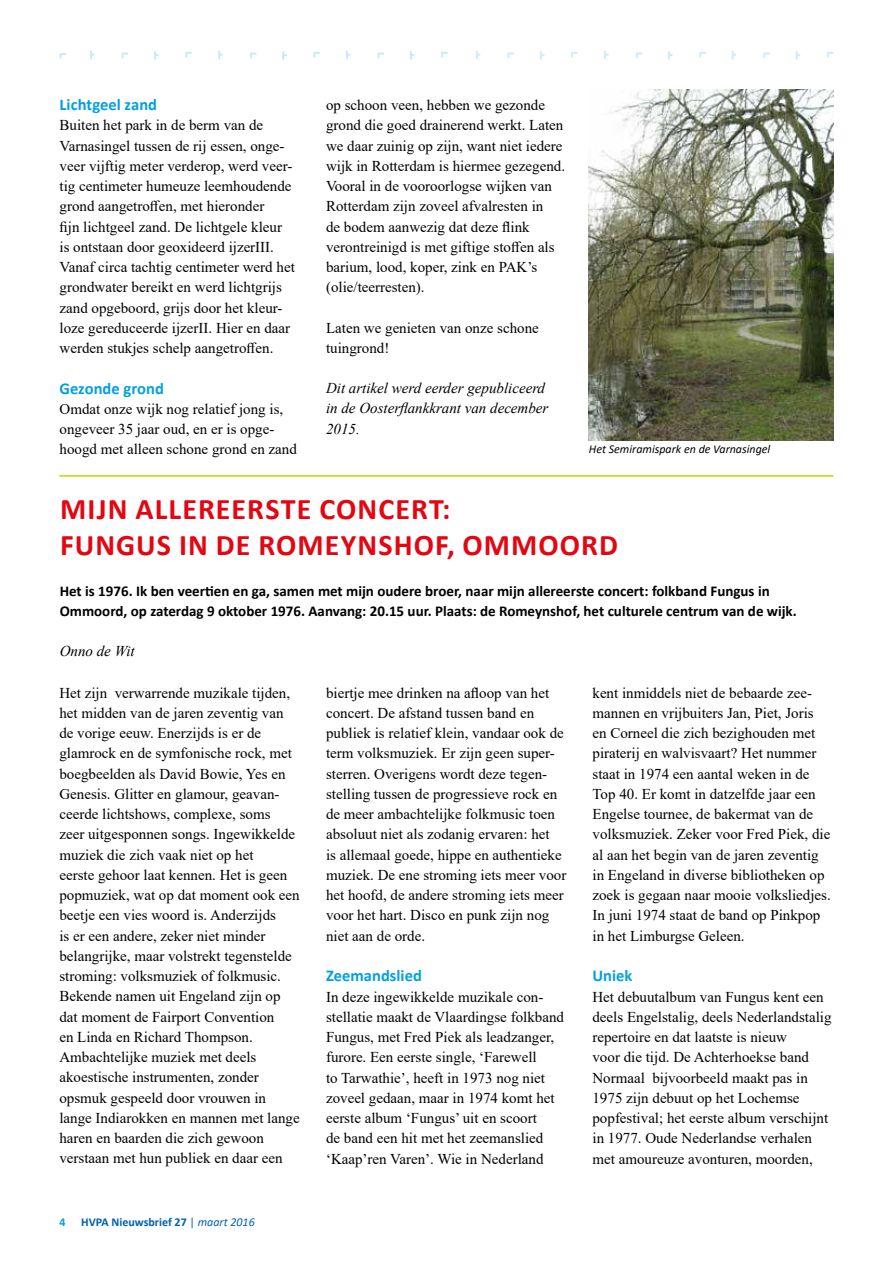
<style>
.page{position:relative;width:893px;height:1263px;background:#fff}
.page>*{position:absolute;margin:0;border:0;box-sizing:border-box;transform-origin:0 0}
.t1{font:700 30px/36px "Calibri";letter-spacing:.035em;color:#e30613}
.t2{font:700 16.5px "Calibri";color:#009fe3}
.t3{font:15px/20.2px "Times New Roman";color:#000}
.t4{font:700 15px/20.2px "Calibri";color:#000}
.t5{font:italic 15px/20.2px "Times New Roman";color:#000}
.t6{font:italic 12px "Calibri";color:#000}
.t7{font:700 12px "Calibri";color:#0061ad}
.t8{font:700 12px "Calibri";color:#009fe3}
.s1{font-weight:400}
.s2{font-weight:400;font-style:italic}
</style>
<div class="page">
<svg style="left:60px;top:53px;width:6px;height:6px"></svg>
<svg style="left:122px;top:53px;width:6px;height:5px"></svg>
<svg style="left:185px;top:52px;width:7px;height:5px"></svg>
<svg style="left:250px;top:53px;width:6px;height:5px"></svg>
<svg style="left:313px;top:52px;width:7px;height:5px"></svg>
<svg style="left:378px;top:53px;width:6px;height:5px"></svg>
<svg style="left:441px;top:52px;width:7px;height:5px"></svg>
<svg style="left:90px;top:51px;width:4px;height:8px"></svg>
<svg style="left:154px;top:51px;width:5px;height:9px"></svg>
<svg style="left:218px;top:51px;width:5px;height:8px"></svg>
<svg style="left:282px;top:51px;width:5px;height:9px"></svg>
<svg style="left:346px;top:51px;width:4px;height:8px"></svg>
<svg style="left:410px;top:51px;width:4px;height:9px"></svg>
<svg style="left:507px;top:53px;width:7px;height:5px"></svg>
<svg style="left:571px;top:52px;width:7px;height:5px"></svg>
<svg style="left:636px;top:53px;width:6px;height:5px"></svg>
<svg style="left:699px;top:52px;width:7px;height:5px"></svg>
<svg style="left:763px;top:53px;width:7px;height:5px"></svg>
<svg style="left:827px;top:52px;width:6px;height:5px"></svg>
<svg style="left:476px;top:51px;width:4px;height:8px"></svg>
<svg style="left:540px;top:51px;width:4px;height:9px"></svg>
<svg style="left:604px;top:51px;width:4px;height:8px"></svg>
<svg style="left:668px;top:51px;width:4px;height:9px"></svg>
<svg style="left:732px;top:51px;width:4px;height:8px"></svg>
<svg style="left:796px;top:51px;width:4px;height:9px"></svg>
<hr style="left:59px;top:475px;width:774px;height:2px;background:#c8d300">
<img style="left:589px;top:89px;width:244px;height:351px">
<p class="t2" style="left:60px;top:93px;width:99px">Lichtgeel zand</p>
<p class="t3" style="left:60px;top:115px;width:237px">Buiten het park in de berm van de Varnasingel tussen de rij essen, onge&shy;veer vijftig meter verderop, werd veer&shy;tig centimeter humeuze leemhoudende grond aangetroffen, met hieronder<br>fijn lichtgeel zand. De lichtgele kleur is ontstaan door geoxideerd ijzerIII.<br>Vanaf circa tachtig centimeter werd het grondwater bereikt en werd lichtgrijs zand opgeboord, grijs door het kleur&shy;loze gereduceerde ijzerII. Hier en daar werden stukjes schelp aangetroffen.</p>
<p class="t2" style="left:60px;top:377px;width:106px">Gezonde grond</p>
<p class="t3" style="left:60px;top:398px;width:239px">Omdat onze wijk nog relatief jong is, ongeveer 35 jaar oud, en er is opge&shy;hoogd met alleen schone grond en zand</p>
<p class="t3" style="left:326px;top:94px;width:241px">op schoon veen, hebben we gezonde grond die goed drainerend werkt. Laten we daar zuinig op zijn, want niet iedere wijk in Rotterdam is hiermee gezegend.<br>Vooral in de vooroorlogse wijken van Rotterdam zijn zoveel afvalresten in<br>de bodem aanwezig dat deze flink verontreinigd is met giftige stoffen als barium, lood, koper, zink en PAK’s (olie/teerresten).</p>
<p class="t3" style="left:326px;top:317px;width:214px">Laten we genieten van onze schone tuingrond!</p>
<p class="t5" style="left:326px;top:378px;width:224px">Dit artikel werd eerder gepubliceerd in de Oosterflankkrant van december<br>2015.</p>
<p class="t6" style="left:589px;top:441px;width:183px">Het Semiramispark en de Varnasingel</p>
<h1 class="t1" style="left:60px;top:490px;width:559px">MIJN ALLEREERSTE CONCERT:<br>FUNGUS IN DE ROMEYNSHOF, OMMOORD</h1>
<p class="t4" style="left:60px;top:580px;width:739px">Het is 1976. Ik ben veertien en ga, samen met mijn oudere broer, naar mijn allereerste concert: folkband Fungus in<br>Ommoord, op zaterdag 9 oktober 1976. Aanvang: 20.15 uur. Plaats: de Romeynshof, het culturele centrum van de wijk.</p>
<p class="t5" style="left:60px;top:641px;width:76px">Onno de Wit</p>
<p class="t3" style="left:59px;top:682px;width:242px">Het zijn verwarrende muzikale tijden, het midden van de jaren zeventig van de vorige eeuw. Enerzijds is er de glamrock en de symfonische rock, met boegbeelden als David Bowie, Yes en Genesis. Glitter en glamour, geavan&shy;ceerde lichtshows, complexe, soms<br>zeer uitgesponnen songs. Ingewikkelde muziek die zich vaak niet op het<br>eerste gehoor laat kennen. Het is geen popmuziek, wat op dat moment ook een beetje een vies woord is. Anderzijds<br>is er een andere, zeker niet minder belangrijke, maar volstrekt tegenstelde stroming: volksmuziek of folkmusic.<br>Bekende namen uit Engeland zijn op dat moment de Fairport Convention<br>en Linda en Richard Thompson.<br>Ambachtelijke muziek met deels akoestische instrumenten, zonder opsmuk gespeeld door vrouwen in lange Indiarokken en mannen met lange haren en baarden die zich gewoon verstaan met hun publiek en daar een</p>
<p class="t3" style="left:326px;top:682px;width:242px">biertje mee drinken na afloop van het concert. De afstand tussen band en publiek is relatief klein, vandaar ook de term volksmuziek. Er zijn geen super&shy;sterren. Overigens wordt deze tegen&shy;stelling tussen de progressieve rock en de meer ambachtelijke folkmusic toen absoluut niet als zodanig ervaren: het<br>is allemaal goede, hippe en authentieke muziek. De ene stroming iets meer voor het hoofd, de andere stroming iets meer voor het hart. Disco en punk zijn nog niet aan de orde.</p>
<p class="t2" style="left:326px;top:964px;width:97px">Zeemandslied</p>
<p class="t3" style="left:326px;top:986px;width:239px">In deze ingewikkelde muzikale con&shy;stellatie maakt de Vlaardingse folkband Fungus, met Fred Piek als leadzanger, furore. Een eerste single, ‘Farewell<br>to Tarwathie’, heeft in 1973 nog niet zoveel gedaan, maar in 1974 komt het eerste album ‘Fungus’ uit en scoort<br>de band een hit met het zeemanslied ‘Kaap’ren Varen’. Wie in Nederland</p>
<p class="t8" style="left:60px;top:1213px;width:8px">4</p>
<p class="t7" style="left:81px;top:1213px;width:175px">HVPA Nieuwsbrief 27 <span class="s1">|</span> <span class="s2">maart 2016</span></p>
<p class="t3" style="left:592px;top:682px;width:240px">kent inmiddels niet de bebaarde zee&shy;mannen en vrijbuiters Jan, Piet, Joris en Corneel die zich bezighouden met piraterij en walvisvaart? Het nummer staat in 1974 een aantal weken in de Top 40. Er komt in datzelfde jaar een Engelse tournee, de bakermat van de volksmuziek. Zeker voor Fred Piek, die al aan het begin van de jaren zeventig in Engeland in diverse bibliotheken op zoek is gegaan naar mooie volksliedjes.<br>In juni 1974 staat de band op Pinkpop in het Limburgse Geleen.</p>
<p class="t2" style="left:592px;top:964px;width:41px">Uniek</p>
<p class="t3" style="left:592px;top:986px;width:241px">Het debuutalbum van Fungus kent een deels Engelstalig, deels Nederlandstalig repertoire en dat laatste is nieuw<br>voor die tijd. De Achterhoekse band Normaal bijvoorbeeld maakt pas in 1975 zijn debuut op het Lochemse popfestival; het eerste album verschijnt in 1977. Oude Nederlandse verhalen met amoureuze avonturen, moorden,</p>
</div>
